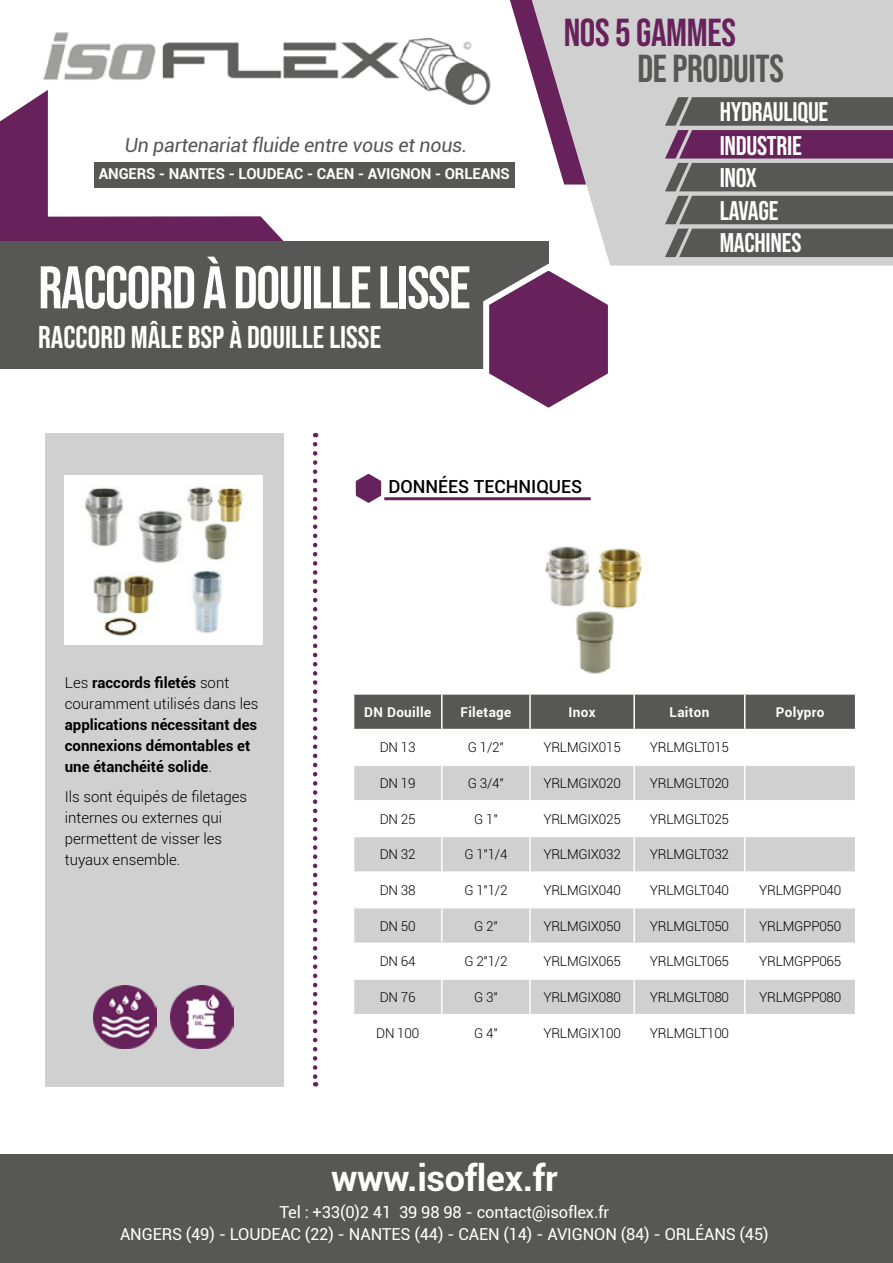
<style>
.page{position:relative;width:893px;height:1263px;background:#fff}
.page>*{position:absolute;margin:0;border:0;box-sizing:border-box;transform-origin:0 0}
.t1{font:60px "Bebas Neue";letter-spacing:-.025em;color:#fff}
.t2{font:39px "Bebas Neue";letter-spacing:-.01em;color:#67225b}
.t3{font:39px "Bebas Neue";letter-spacing:-.01em;color:#575756}
.t4{font:700 36px "Roboto";letter-spacing:-.01em;color:#fff}
.t5{font:31.5px "Bebas Neue";color:#fff}
.t6{font:27px/32.7px "Bebas Neue";letter-spacing:-.01em;color:#fff}
.t7{font:italic 19.5px "Roboto";letter-spacing:-.01em;color:#575756}
.t8{font:500 18px "Roboto";color:#000}
.t9{font:16.5px/22px "Roboto";letter-spacing:-.01em;color:#fff;text-align:center}
.t10{font:300 15px/21px "Roboto";color:#000}
.t11{font:700 15px/21px "Roboto";color:#000}
.t12{font:700 15px "Roboto";letter-spacing:-.01em;color:#fff}
.t13{font:300 13.5px "Roboto";letter-spacing:-.02em;color:#000}
.t14{font:700 13.5px "Roboto";letter-spacing:.025em;color:#fff}
.s1{font-weight:700}
.s2{font-weight:300}
</style>
<div class="page">
<div style="left:586px;top:0;width:307px;height:266px;background:#d0d0d0"></div>
<svg style="left:510px;top:0;width:76px;height:185px"></svg>
<img style="left:43px;top:32px;width:448px;height:73px">
<div style="left:94px;top:162px;width:420px;height:26px;background:#575756"></div>
<svg style="left:665px;top:97px;width:228px;height:160px;background:#6c6069"></svg>
<svg style="left:0;top:90px;width:307px;height:151px"></svg>
<div style="left:0;top:1154px;width:893px;height:109px;background:#575756"></div>
<div style="left:45px;top:433px;width:238px;height:653px;background:#d0d0d0"></div>
<div style="left:0;top:241px;width:549px;height:128px;background:#575756"></div>
<svg style="left:483px;top:260px;width:134px;height:148px"></svg>
<svg style="left:313px;top:444px;width:4px;height:642px"></svg>
<img style="left:93px;top:985px;width:63px;height:63px">
<img style="left:171px;top:985px;width:62px;height:63px">
<img style="left:65px;top:475px;width:197px;height:169px">
<svg style="left:355px;top:474px;width:31px;height:29px"></svg>
<hr style="left:384px;top:497px;width:207px;height:3px;background:#67225b">
<img style="left:545px;top:546px;width:97px;height:128px">
<div style="left:354px;top:695px;width:501px;height:34px;background:#575756"></div>
<svg style="left:354px;top:766px;width:501px;height:248px;fill:#d0d0d0"></svg>
<hr style="left:441px;top:695px;width:2px;height:34px;background:#fff">
<hr style="left:529px;top:695px;width:2px;height:34px;background:#fff">
<hr style="left:633px;top:695px;width:2px;height:34px;background:#fff">
<hr style="left:744px;top:695px;width:1px;height:34px;background:#fff">
<hr style="left:441px;top:766px;width:2px;height:34px;background:#fff">
<hr style="left:529px;top:766px;width:2px;height:34px;background:#fff">
<hr style="left:633px;top:766px;width:2px;height:34px;background:#fff">
<hr style="left:744px;top:766px;width:1px;height:34px;background:#fff">
<hr style="left:441px;top:801px;width:2px;height:35px;background:#fff">
<hr style="left:529px;top:801px;width:2px;height:35px;background:#fff">
<hr style="left:633px;top:801px;width:2px;height:35px;background:#fff">
<hr style="left:744px;top:801px;width:1px;height:35px;background:#fff">
<hr style="left:441px;top:837px;width:2px;height:34px;background:#fff">
<hr style="left:529px;top:837px;width:2px;height:34px;background:#fff">
<hr style="left:633px;top:837px;width:2px;height:34px;background:#fff">
<hr style="left:744px;top:837px;width:1px;height:34px;background:#fff">
<hr style="left:441px;top:873px;width:2px;height:34px;background:#fff">
<hr style="left:529px;top:873px;width:2px;height:34px;background:#fff">
<hr style="left:633px;top:873px;width:2px;height:34px;background:#fff">
<hr style="left:744px;top:873px;width:1px;height:34px;background:#fff">
<hr style="left:441px;top:908px;width:2px;height:35px;background:#fff">
<hr style="left:529px;top:908px;width:2px;height:35px;background:#fff">
<hr style="left:633px;top:908px;width:2px;height:35px;background:#fff">
<hr style="left:744px;top:908px;width:1px;height:35px;background:#fff">
<hr style="left:441px;top:944px;width:2px;height:34px;background:#fff">
<hr style="left:529px;top:944px;width:2px;height:34px;background:#fff">
<hr style="left:633px;top:944px;width:2px;height:34px;background:#fff">
<hr style="left:744px;top:944px;width:1px;height:34px;background:#fff">
<hr style="left:441px;top:980px;width:2px;height:34px;background:#fff">
<hr style="left:529px;top:980px;width:2px;height:34px;background:#fff">
<hr style="left:633px;top:980px;width:2px;height:34px;background:#fff">
<hr style="left:744px;top:980px;width:1px;height:34px;background:#fff">
<hr style="left:353px;top:800px;width:89px;height:1px;background:#fff">
<hr style="left:442px;top:800px;width:88px;height:1px;background:#fff">
<hr style="left:530px;top:800px;width:104px;height:1px;background:#fff">
<hr style="left:634px;top:800px;width:111px;height:1px;background:#fff">
<hr style="left:745px;top:800px;width:111px;height:1px;background:#fff">
<hr style="left:353px;top:836px;width:89px;height:1px;background:#fff">
<hr style="left:442px;top:836px;width:88px;height:1px;background:#fff">
<hr style="left:530px;top:836px;width:104px;height:1px;background:#fff">
<hr style="left:634px;top:836px;width:111px;height:1px;background:#fff">
<hr style="left:745px;top:836px;width:111px;height:1px;background:#fff">
<hr style="left:353px;top:871px;width:89px;height:2px;background:#fff">
<hr style="left:442px;top:871px;width:88px;height:2px;background:#fff">
<hr style="left:530px;top:871px;width:104px;height:2px;background:#fff">
<hr style="left:634px;top:871px;width:111px;height:2px;background:#fff">
<hr style="left:745px;top:871px;width:111px;height:2px;background:#fff">
<hr style="left:353px;top:907px;width:89px;height:1px;background:#fff">
<hr style="left:442px;top:907px;width:88px;height:1px;background:#fff">
<hr style="left:530px;top:907px;width:104px;height:1px;background:#fff">
<hr style="left:634px;top:907px;width:111px;height:1px;background:#fff">
<hr style="left:745px;top:907px;width:111px;height:1px;background:#fff">
<hr style="left:353px;top:943px;width:89px;height:1px;background:#fff">
<hr style="left:442px;top:943px;width:88px;height:1px;background:#fff">
<hr style="left:530px;top:943px;width:104px;height:1px;background:#fff">
<hr style="left:634px;top:943px;width:111px;height:1px;background:#fff">
<hr style="left:745px;top:943px;width:111px;height:1px;background:#fff">
<hr style="left:353px;top:978px;width:89px;height:2px;background:#fff">
<hr style="left:442px;top:978px;width:88px;height:2px;background:#fff">
<hr style="left:530px;top:978px;width:104px;height:2px;background:#fff">
<hr style="left:634px;top:978px;width:111px;height:2px;background:#fff">
<hr style="left:745px;top:978px;width:111px;height:2px;background:#fff">
<h3 class="t7" style="left:125px;top:131px;width:344px">Un partenariat fluide entre vous et nous.</h3>
<p class="t12" style="left:99px;top:164px;width:412px">ANGERS - NANTES - LOUDEAC - CAEN - AVIGNON - ORLEANS</p>
<h1 class="t1" style="left:38px;top:254px;width:434px">RACCORD À DOUILLE LISSE</h1>
<h3 class="t5" style="left:38px;top:319px;width:344px">RACCORD MÂLE BSP À DOUILLE LISSE</h3>
<h2 class="t2" style="left:564px;top:11px;width:174px">NOS 5 GAMMES</h2>
<h2 class="t3" style="left:637px;top:46px;width:148px">DE PRODUITS</h2>
<h3 class="t6" style="left:720px;top:95px;width:110px">HYDRAULIQUE<br>INDUSTRIE<br>INOX<br>LAVAGE<br>MACHINES</h3>
<p class="t10" style="left:65px;top:672px;width:195px">Les <span class="s1">raccords filetés</span> sont couramment utilisés dans les</p>
<p class="t11" style="left:65px;top:714px;width:194px">applications nécessitant des connexions démontables et une étanchéité solide<span class="s2">.</span></p>
<p class="t10" style="left:65px;top:785px;width:184px">Ils sont équipés de filetages internes ou externes qui permettent de visser les tuyaux ensemble.</p>
<h3 class="t8" style="left:389px;top:474px;width:195px">DONNÉES TECHNIQUES</h3>
<p class="t14" style="left:364px;top:702px;width:68px">DN Douille</p>
<p class="t14" style="left:460px;top:702px;width:52px">Filetage</p>
<p class="t14" style="left:569px;top:702px;width:28px">Inox</p>
<p class="t14" style="left:669px;top:702px;width:41px">Laiton</p>
<p class="t14" style="left:776px;top:702px;width:50px">Polypro</p>
<p class="t13" style="left:380px;top:738px;width:37px">DN 13</p>
<p class="t13" style="left:468px;top:738px;width:37px">G 1/2"</p>
<p class="t13" style="left:543px;top:738px;width:79px">YRLMGIX015</p>
<p class="t13" style="left:650px;top:738px;width:81px">YRLMGLT015</p>
<p class="t13" style="left:380px;top:774px;width:37px">DN 19</p>
<p class="t13" style="left:468px;top:774px;width:37px">G 3/4"</p>
<p class="t13" style="left:543px;top:774px;width:79px">YRLMGIX020</p>
<p class="t13" style="left:650px;top:774px;width:81px">YRLMGLT020</p>
<p class="t13" style="left:380px;top:809px;width:37px">DN 25</p>
<p class="t13" style="left:474px;top:809px;width:25px">G 1"</p>
<p class="t13" style="left:543px;top:809px;width:79px">YRLMGIX025</p>
<p class="t13" style="left:650px;top:809px;width:81px">YRLMGLT025</p>
<p class="t13" style="left:380px;top:845px;width:37px">DN 32</p>
<p class="t13" style="left:464px;top:845px;width:45px">G 1"1/4</p>
<p class="t13" style="left:543px;top:845px;width:79px">YRLMGIX032</p>
<p class="t13" style="left:650px;top:845px;width:81px">YRLMGLT032</p>
<p class="t13" style="left:380px;top:881px;width:37px">DN 38</p>
<p class="t13" style="left:464px;top:881px;width:45px">G 1"1/2</p>
<p class="t13" style="left:543px;top:881px;width:79px">YRLMGIX040</p>
<p class="t13" style="left:650px;top:881px;width:81px">YRLMGLT040</p>
<p class="t13" style="left:759px;top:881px;width:84px">YRLMGPP040</p>
<p class="t13" style="left:380px;top:916px;width:37px">DN 50</p>
<p class="t13" style="left:474px;top:916px;width:25px">G 2"</p>
<p class="t13" style="left:543px;top:916px;width:79px">YRLMGIX050</p>
<p class="t13" style="left:650px;top:916px;width:81px">YRLMGLT050</p>
<p class="t13" style="left:759px;top:916px;width:84px">YRLMGPP050</p>
<p class="t13" style="left:380px;top:952px;width:37px">DN 64</p>
<p class="t13" style="left:464px;top:952px;width:45px">G 2"1/2</p>
<p class="t13" style="left:543px;top:952px;width:79px">YRLMGIX065</p>
<p class="t13" style="left:650px;top:952px;width:81px">YRLMGLT065</p>
<p class="t13" style="left:759px;top:952px;width:84px">YRLMGPP065</p>
<p class="t13" style="left:380px;top:988px;width:37px">DN 76</p>
<p class="t13" style="left:474px;top:988px;width:25px">G 3"</p>
<p class="t13" style="left:543px;top:988px;width:79px">YRLMGIX080</p>
<p class="t13" style="left:650px;top:988px;width:81px">YRLMGLT080</p>
<p class="t13" style="left:759px;top:988px;width:84px">YRLMGPP080</p>
<p class="t13" style="left:376px;top:1023px;width:44px">DN 100</p>
<p class="t13" style="left:474px;top:1023px;width:25px">G 4"</p>
<p class="t13" style="left:543px;top:1023px;width:79px">YRLMGIX100</p>
<p class="t13" style="left:650px;top:1023px;width:81px">YRLMGLT100</p>
<h3 class="t4" style="left:331px;top:1153px;width:228px">www.isoflex.fr</h3>
<p class="t9" style="left:120px;top:1200px;width:650px">Tel : +33(0)2 41 39 98 98 - contact@isoflex.fr<br>ANGERS (49) - LOUDEAC (22) - NANTES (44) - CAEN (14) - AVIGNON (84) - ORLÉANS (45)</p>
</div>
